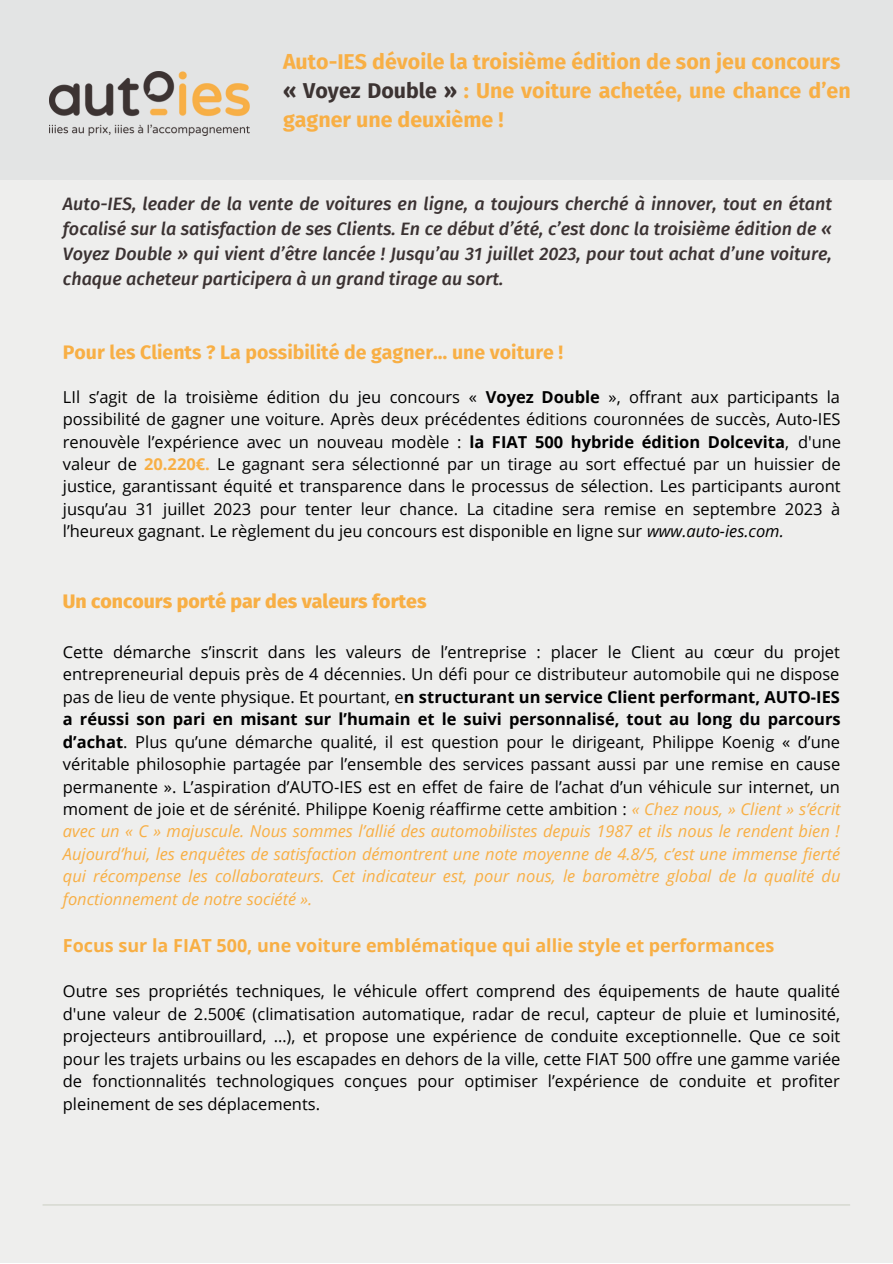
<style>
.page{position:relative;width:893px;height:1264px;background:#fff}
.page>*{position:absolute;margin:0;border:0;box-sizing:border-box;transform-origin:0 0}
.t1{font:700 21.45px/29.2px "Fira Sans";color:#f8af45}
.t2{font:700 19.5px "Fira Sans";color:#f8af45}
.t3{font:800 19.5px "Fira Sans";color:#f8af45}
.t4{font:italic 500 18px/24.8px "Fira Sans";color:#3b3232;text-align:justify}
.t5{font:700 18px "Open Sans";color:#f8af45}
.t6{font:16.5px/22.5px "Open Sans";color:#000;text-align:justify}
.s1{color:#3c3332}
.s2{font-weight:700}
.s3{font-weight:700;color:#f8af45}
.s4{font-style:italic}
.s5{font-style:italic;color:#f8af45}
</style>
<div class="page">
<div style="left:0;top:0;width:892px;height:1262px;background:#eeeeed"></div>
<hr style="left:43px;top:1204px;width:807px;height:1px;background:#4a6229">
<div style="left:0;top:0;width:892px;height:180px;background:#e3e4e4"></div>
<img style="left:50px;top:72px;width:200px;height:64px">
<p class="t1" style="left:283px;top:47px;width:559px">Auto-IES dévoile la troisième édition de son jeu concours</p>
<p class="t1" style="left:283px;top:76px;width:569px"><span class="s1">« Voyez Double »</span> : Une voiture achetée, une chance d’en gagner une deuxième !</p>
<p class="t4" style="left:63px;top:192px;width:770px">Auto-IES, leader de la vente de voitures en ligne, a toujours cherché à innover, tout en étant focalisé sur la satisfaction de ses Clients. En ce début d’été, c’est donc la troisième édition de « Voyez Double » qui vient d’être lancée ! Jusqu’au 31 juillet 2023, pour tout achat d’une voiture, chaque acheteur participera à un grand tirage au sort.</p>
<p class="t2" style="left:63px;top:340px;width:502px">Pour les Clients ? La possibilité de gagner… une voiture !</p>
<p class="t6" style="left:63px;top:385px;width:779px">LIl s’agit de la troisième édition du jeu concours « <span class="s2">Voyez Double</span> », offrant aux participants la possibilité de gagner une voiture. Après deux précédentes éditions couronnées de succès, Auto-IES renouvèle l’expérience avec un nouveau modèle : <span class="s2">la FIAT 500 hybride édition Dolcevita</span>, d'une valeur de <span class="s3">20.220€.</span> Le gagnant sera sélectionné par un tirage au sort effectué par un huissier de justice, garantissant équité et transparence dans le processus de sélection. Les participants auront jusqu’au 31 juillet 2023 pour tenter leur chance. La citadine sera remise en septembre 2023 à l’heureux gagnant. Le règlement du jeu concours est disponible en ligne sur <span class="s4">www.auto-ies.com.</span></p>
<p class="t3" style="left:63px;top:590px;width:365px">Un concours porté par des valeurs fortes</p>
<p class="t6" style="left:63px;top:640px;width:779px">Cette démarche s’inscrit dans les valeurs de l’entreprise : placer le Client au cœur du projet entrepreneurial depuis près de 4 décennies. Un défi pour ce distributeur automobile qui ne dispose pas de lieu de vente physique. Et pourtant, e<span class="s2">n structurant un service Client performant, AUTO-IES a réussi son pari en misant sur l’humain et le suivi personnalisé, tout au long du parcours d’achat</span>. Plus qu’une démarche qualité, il est question pour le dirigeant, Philippe Koenig « d’une véritable philosophie partagée par l’ensemble des services passant aussi par une remise en cause permanente ». L’aspiration d’AUTO-IES est en effet de faire de l’achat d’un véhicule sur internet, un moment de joie et de sérénité. Philippe Koenig réaffirme cette ambition : <span class="s5">« Chez nous, » Client » s’écrit avec un « C » majuscule. Nous sommes l’allié des automobilistes depuis 1987 et ils nous le rendent bien !<br>Aujourd’hui, les enquêtes de satisfaction démontrent une note moyenne de 4.8/5, c’est une immense fierté qui récompense les collaborateurs. Cet indicateur est, pour nous, le baromètre global de la qualité du fonctionnement de notre société ».</span></p>
<p class="t5" style="left:63px;top:933px;width:713px">Focus sur la FIAT 500, une voiture emblématique qui allie style et performances</p>
<p class="t6" style="left:63px;top:979px;width:779px">Outre ses propriétés techniques, le véhicule offert comprend des équipements de haute qualité d'une valeur de 2.500€ (climatisation automatique, radar de recul, capteur de pluie et luminosité, projecteurs antibrouillard, …), et propose une expérience de conduite exceptionnelle. Que ce soit pour les trajets urbains ou les escapades en dehors de la ville, cette FIAT 500 offre une gamme variée de fonctionnalités technologiques conçues pour optimiser l’expérience de conduite et profiter pleinement de ses déplacements.</p>
</div>
